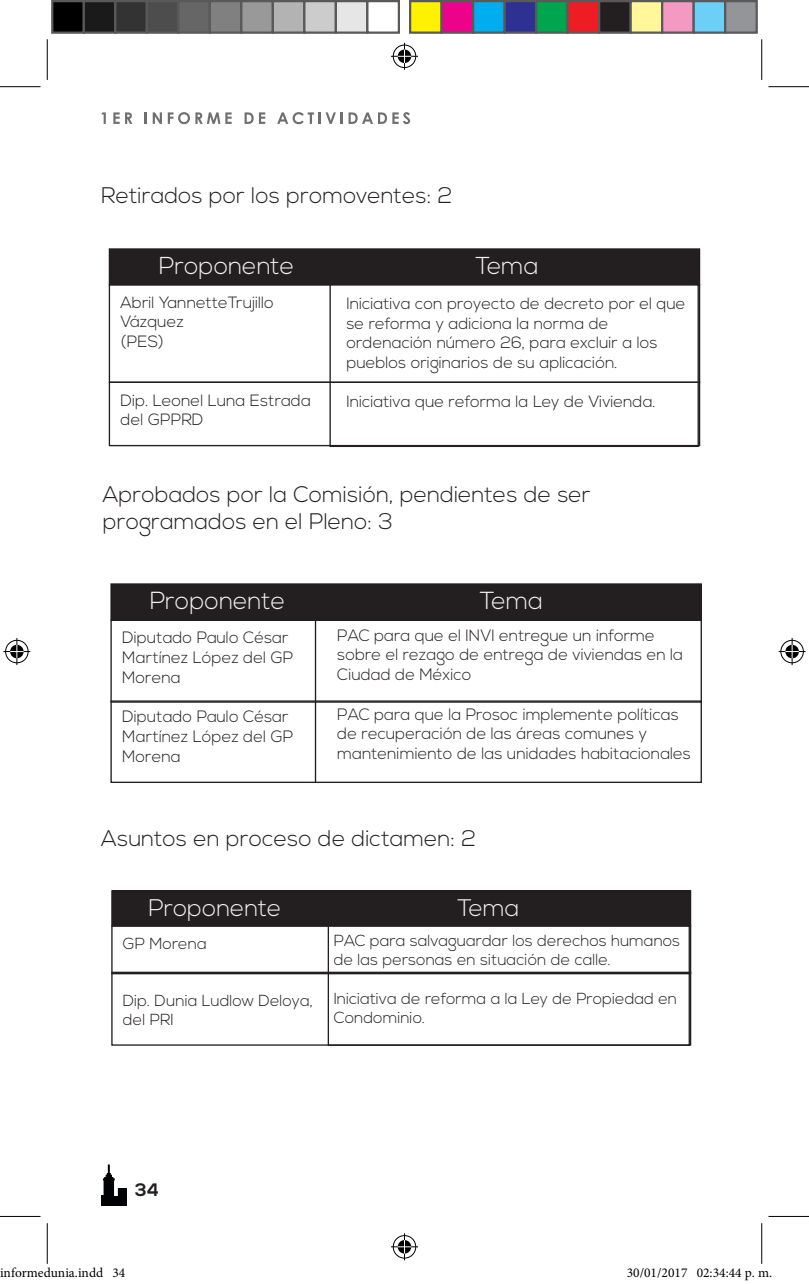
<style>
.page{position:relative;width:809px;height:1284px;background:#fff}
.page>*{position:absolute;margin:0;border:0;box-sizing:border-box;transform-origin:0 0}
.t1{font:300 24.75px "Nexa";color:#f2f2f3}
.t2{font:300 24.53px "Nexa";color:#f2f2f3}
.t3{font:300 24.07px "Nexa";color:#f2f2f3}
.t4{font:300 22.5px/27px "Nexa";color:#231f20}
.t5{font:700 18px "Nexa";color:#231f20}
.t6{font:300 16.43px/19.8px "Nexa";color:#231f20}
.t7{font:300 16.2px/19.6px "Nexa";color:#231f20}
.t8{font:300 15.97px/19.1px "Nexa";color:#231f20}
.t9{font:13.5px "Minion Pro";color:#000}
</style>
<div class="page">
<svg style="left:101px;top:112px;width:5px;height:12px"></svg>
<svg style="left:113px;top:112px;width:19px;height:12px"></svg>
<svg style="left:145px;top:112px;width:2px;height:12px"></svg>
<svg style="left:153px;top:112px;width:9px;height:12px"></svg>
<svg style="left:168px;top:112px;width:64px;height:12px"></svg>
<svg style="left:245px;top:112px;width:20px;height:12px"></svg>
<svg style="left:277px;top:112px;width:133px;height:12px"></svg>
<svg style="left:101px;top:1164px;width:25px;height:41px"></svg>
<div style="left:111px;top:584px;width:590px;height:36px;background:#231f20"></div>
<div style="left:110px;top:583px;width:592px;height:37px;border:1px solid #231f20"></div>
<div style="left:110px;top:619px;width:592px;height:83px;border:1px solid #231f20"></div>
<div style="left:110px;top:700px;width:592px;height:82px;border:1px solid #231f20"></div>
<hr style="left:315px;top:620px;width:1px;height:162px;background:#231f20">
<div style="left:112px;top:890px;width:578px;height:35px;background:#231f20"></div>
<div style="left:111px;top:925px;width:580px;height:49px;border:1px solid #231f20"></div>
<div style="left:111px;top:971px;width:580px;height:74px;border:1px solid #231f20"></div>
<div style="left:109px;top:249px;width:590px;height:36px;background:#231f20"></div>
<div style="left:109px;top:248px;width:591px;height:37px;border:1px solid #231f20"></div>
<div style="left:109px;top:284px;width:591px;height:99px;border:1px solid #231f20"></div>
<div style="left:109px;top:381px;width:591px;height:65px;border:1px solid #231f20"></div>
<hr style="left:0;top:86px;width:40px;height:1px;background:#000">
<hr style="left:768px;top:86px;width:41px;height:1px;background:#000">
<hr style="left:0;top:1215px;width:40px;height:1px;background:#000">
<hr style="left:768px;top:1215px;width:41px;height:1px;background:#000">
<hr style="left:47px;top:39px;width:1px;height:41px;background:#000">
<hr style="left:47px;top:1222px;width:1px;height:41px;background:#000">
<hr style="left:761px;top:39px;width:1px;height:41px;background:#000">
<hr style="left:761px;top:1222px;width:1px;height:41px;background:#000">
<svg style="left:391px;top:43px;width:27px;height:27px"></svg>
<svg style="left:391px;top:1233px;width:27px;height:26px"></svg>
<svg style="left:3px;top:638px;width:27px;height:27px"></svg>
<svg style="left:778px;top:638px;width:27px;height:27px"></svg>
<div style="left:52px;top:1px;width:32px;height:32px;background:#000"></div>
<div style="left:51px;top:0;width:34px;height:34px;border:2px solid #595959"></div>
<div style="left:84px;top:1px;width:31px;height:32px;background:#1a1a1a"></div>
<div style="left:83px;top:0;width:33px;height:34px;border:2px solid #595959"></div>
<div style="left:115px;top:1px;width:32px;height:32px;background:#333"></div>
<div style="left:114px;top:0;width:34px;height:34px;border:2px solid #595959"></div>
<div style="left:147px;top:1px;width:31px;height:32px;background:#4d4d4d"></div>
<div style="left:146px;top:0;width:33px;height:34px;border:2px solid #595959"></div>
<div style="left:178px;top:1px;width:32px;height:32px;background:#666"></div>
<div style="left:177px;top:0;width:34px;height:34px;border:2px solid #595959"></div>
<div style="left:210px;top:1px;width:31px;height:32px;background:#808080"></div>
<div style="left:209px;top:0;width:33px;height:34px;border:2px solid #595959"></div>
<div style="left:241px;top:1px;width:32px;height:32px;background:#999"></div>
<div style="left:240px;top:0;width:34px;height:34px;border:2px solid #595959"></div>
<div style="left:273px;top:1px;width:31px;height:32px;background:#b3b3b3"></div>
<div style="left:272px;top:0;width:33px;height:34px;border:2px solid #595959"></div>
<div style="left:304px;top:1px;width:32px;height:32px;background:#ccc"></div>
<div style="left:303px;top:0;width:34px;height:34px;border:2px solid #595959"></div>
<div style="left:336px;top:1px;width:31px;height:32px;background:#e6e6e6"></div>
<div style="left:335px;top:0;width:33px;height:34px;border:2px solid #595959"></div>
<div style="left:366px;top:0;width:34px;height:34px;border:2px solid #595959"></div>
<div style="left:410px;top:1px;width:32px;height:32px;background:#fff101"></div>
<div style="left:409px;top:0;width:34px;height:34px;border:2px solid #595959"></div>
<div style="left:442px;top:1px;width:31px;height:32px;background:#ed028c"></div>
<div style="left:440px;top:0;width:34px;height:34px;border:2px solid #595959"></div>
<div style="left:473px;top:1px;width:32px;height:32px;background:#00aeef"></div>
<div style="left:472px;top:0;width:34px;height:34px;border:2px solid #595959"></div>
<div style="left:505px;top:1px;width:31px;height:32px;background:#2e3092"></div>
<div style="left:503px;top:0;width:34px;height:34px;border:2px solid #595959"></div>
<div style="left:536px;top:1px;width:32px;height:32px;background:#00a54f"></div>
<div style="left:535px;top:0;width:34px;height:34px;border:2px solid #595959"></div>
<div style="left:568px;top:1px;width:31px;height:32px;background:#ee1d23"></div>
<div style="left:566px;top:0;width:34px;height:34px;border:2px solid #595959"></div>
<div style="left:599px;top:1px;width:32px;height:32px;background:#231f20"></div>
<div style="left:598px;top:0;width:34px;height:34px;border:2px solid #595959"></div>
<div style="left:631px;top:1px;width:31px;height:32px;background:#fff79a"></div>
<div style="left:629px;top:0;width:34px;height:34px;border:2px solid #595959"></div>
<div style="left:662px;top:1px;width:32px;height:32px;background:#f499c2"></div>
<div style="left:661px;top:0;width:34px;height:34px;border:2px solid #595959"></div>
<div style="left:694px;top:1px;width:31px;height:32px;background:#6bcff6"></div>
<div style="left:692px;top:0;width:34px;height:34px;border:2px solid #595959"></div>
<div style="left:725px;top:1px;width:32px;height:32px;background:#939598"></div>
<div style="left:724px;top:0;width:34px;height:34px;border:2px solid #595959"></div>
<div style="left:697px;top:1267px;width:6px;height:10px;border:1px solid #fff;border-radius:50%"></div>
<svg style="left:698px;top:1267px;width:5px;height:10px"></svg>
<h3 class="t4" style="left:101px;top:183px;width:353px">Retirados por los promoventes: 2</h3>
<h2 class="t2" style="left:159px;top:251px;width:137px">Proponente</h2>
<h2 class="t2" style="left:475px;top:251px;width:65px">Tema</h2>
<p class="t7" style="left:121px;top:293px;width:155px">Abril YannetteTrujillo<br>Vázquez<br>(PES)</p>
<p class="t7" style="left:121px;top:391px;width:192px">Dip. Leonel Luna Estrada del GPPRD</p>
<p class="t7" style="left:346px;top:294px;width:341px">Iniciativa con proyecto de decreto por el que se reforma y adiciona la norma de ordenación número 26, para excluir a los pueblos originarios de su aplicación.</p>
<p class="t7" style="left:346px;top:392px;width:311px">Iniciativa que reforma la Ley de Vivienda.</p>
<h3 class="t4" style="left:103px;top:481px;width:489px">Aprobados por la Comisión, pendientes de ser programados en el Pleno: 3</h3>
<h1 class="t1" style="left:150px;top:586px;width:137px">Proponente</h1>
<h1 class="t1" style="left:480px;top:586px;width:65px">Tema</h1>
<p class="t6" style="left:122px;top:628px;width:173px">Diputado Paulo César<br>Martínez López del GP<br>Morena</p>
<p class="t6" style="left:122px;top:707px;width:173px">Diputado Paulo César<br>Martínez López del GP<br>Morena</p>
<p class="t6" style="left:337px;top:625px;width:347px">PAC para que el INVI entregue un informe sobre el rezago de entrega de viviendas en la<br>Ciudad de México</p>
<p class="t6" style="left:337px;top:704px;width:355px">PAC para que la Prosoc implemente políticas de recuperación de las áreas comunes y mantenimiento de las unidades habitacionales</p>
<h3 class="t4" style="left:101px;top:825px;width:377px">Asuntos en proceso de dictamen: 2</h3>
<h3 class="t3" style="left:149px;top:893px;width:134px">Proponente</h3>
<h3 class="t3" style="left:457px;top:893px;width:63px">Tema</h3>
<p class="t8" style="left:123px;top:934px;width:85px">GP Morena</p>
<p class="t8" style="left:123px;top:991px;width:191px">Dip. Dunia Ludlow Deloya, del PRI</p>
<p class="t8" style="left:334px;top:931px;width:348px">PAC para salvaguardar los derechos humanos de las personas en situación de calle.</p>
<p class="t8" style="left:334px;top:988px;width:345px">Iniciativa de reforma a la Ley de Propiedad en<br>Condominio.</p>
<p class="t5" style="left:135px;top:1179px;width:25px">34</p>
<p class="t9" style="left:0;top:1263px;width:127px">informedunia.indd 34</p>
<p class="t9" style="left:627px;top:1263px;width:147px">30/01/2017 02:34:44 p. m.</p>
</div>
